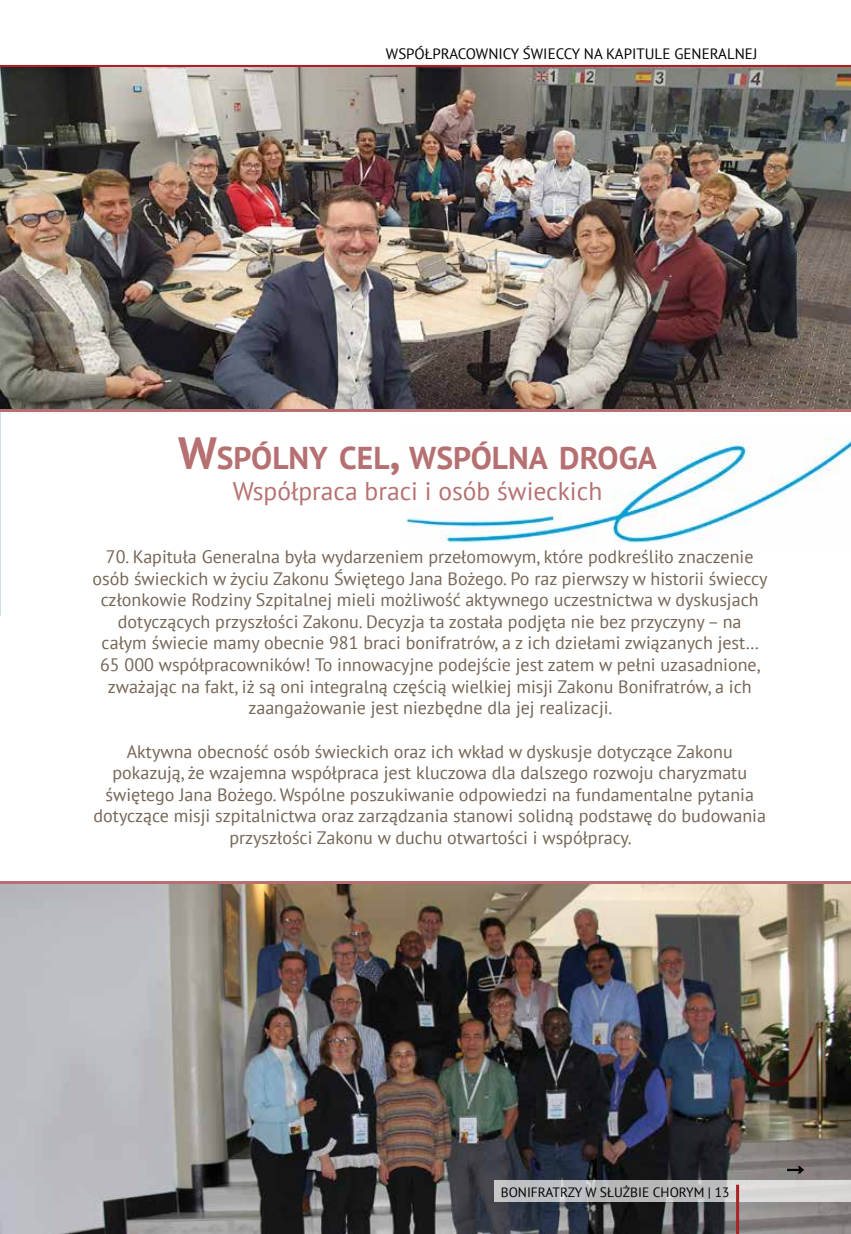
<style>
.page{position:relative;width:851px;height:1234px;background:#fff}
.page>*{position:absolute;margin:0;border:0;box-sizing:border-box;transform-origin:0 0}
.t1{font:700 31.5px "PT Sans";color:#b67071}
.t2{font:25.5px "PT Sans";color:#b67071}
.t3{font:18px/21.6px "PT Sans";color:#756555;text-align:center}
.t4{font:15px "PT Sans";color:#000}
.t5{font:13.5px "PT Sans";color:#000}
.s1{font-size:45px}
</style>
<div class="page">
<hr style="left:0;top:65px;width:850px;height:3px;background:#ae1f24">
<svg style="left:0;top:408px;width:850px;height:4px;background:#a06a69"></svg>
<hr style="left:0;top:881px;width:850px;height:3px;background:#b67071">
<img style="left:0;top:412px;width:1px;height:201px">
<img style="left:406px;top:438px;width:444px;height:105px">
<img style="left:0;top:68px;width:850px;height:340px">
<img style="left:0;top:884px;width:850px;height:349px">
<svg style="left:493px;top:1180px;width:357px;height:21px;background:#c5c6c7"></svg>
<hr style="left:736px;top:1184px;width:3px;height:49px;background:#af2024">
<svg style="left:786px;top:1164px;width:18px;height:9px"></svg>
<p class="t4" style="left:386px;top:44px;width:373px">WSPÓŁPRACOWNICY ŚWIECCY NA KAPITULE GENERALNEJ</p>
<h1 class="t1" style="left:178px;top:437px;width:480px"><span class="s1">W</span>SPÓLNY CEL<span class="s1">,</span> WSPÓLNA DROGA</h1>
<h2 class="t2" style="left:233px;top:474px;width:371px">Współpraca braci i osób świeckich</h2>
<p class="t3" style="left:93px;top:545px;width:676px">70. Kapituła Generalna była wydarzeniem przełomowym, które podkreśliło znaczenie osób świeckich w życiu Zakonu Świętego Jana Bożego. Po raz pierwszy w historii świeccy członkowie Rodziny Szpitalnej mieli możliwość aktywnego uczestnictwa w dyskusjach dotyczących przyszłości Zakonu. Decyzja ta została podjęta nie bez przyczyny – na<br>całym świecie mamy obecnie 981 braci bonifratrów, a z ich dziełami związanych jest… 65 000 współpracowników! To innowacyjne podejście jest zatem w pełni uzasadnione, zważając na fakt, iż są oni integralną częścią wielkiej misji Zakonu Bonifratrów, a ich zaangażowanie jest niezbędne dla jej realizacji.</p>
<p class="t3" style="left:94px;top:739px;width:673px">Aktywna obecność osób świeckich oraz ich wkład w dyskusje dotyczące Zakonu pokazują, że wzajemna współpraca jest kluczowa dla dalszego rozwoju charyzmatu świętego Jana Bożego. Wspólne poszukiwanie odpowiedzi na fundamentalne pytania dotyczące misji szpitalnictwa oraz zarządzania stanowi solidną podstawę do budowania przyszłości Zakonu w duchu otwartości i współpracy.</p>
<p class="t5" style="left:500px;top:1183px;width:230px">BONIFRATRZY W SŁUŻBIE CHORYM | 13</p>
</div>
